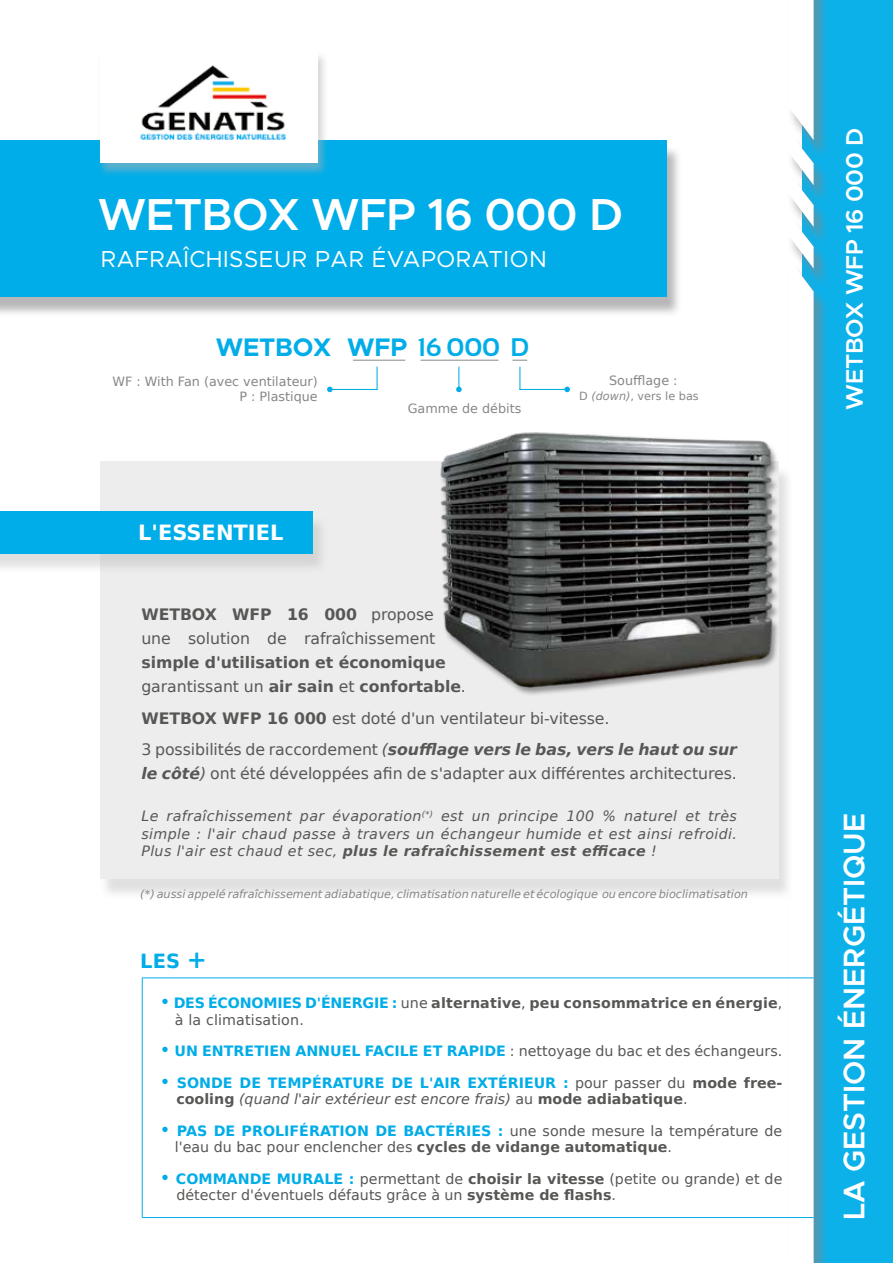
<style>
.page{position:relative;width:893px;height:1263px;background:#fff}
.page>*{position:absolute;margin:0;border:0;box-sizing:border-box;transform-origin:0 0}
.t1{font:600 45px "Metropolis";letter-spacing:-.015em;color:#fff}
.t2{font:600 30px "Metropolis";color:#fff}
.t3{font:700 25.5px "Metropolis";letter-spacing:-.01em;color:#00ade8}
.t4{font:600 24px "Metropolis";letter-spacing:-.01em;color:#fff}
.t5{font:23.25px "Metropolis";letter-spacing:.025em;color:#fff}
.t6{font:700 21px "DejaVu Sans";color:#fff}
.t7{font:700 19.5px "DejaVu Sans";color:#00ade8}
.t8{font:15.75px/24px "DejaVu Sans";letter-spacing:-.005em;color:#575756}
.t9{font:700 15.75px/24px "DejaVu Sans";letter-spacing:-.005em;color:#575756}
.t10{font:14.25px/16.5px "DejaVu Sans";color:#575756}
.t11{font:italic 14.25px/17.2px "DejaVu Sans";letter-spacing:.025em;color:#575756;text-align:justify}
.t12{font:700 14.25px/16.5px "DejaVu Sans";color:#00ade8}
.t13{font:700 14.25px/16.5px "DejaVu Sans";letter-spacing:.01em;color:#575756}
.t14{font:12.75px/15px "DejaVu Sans";color:#878787;text-align:right}
.t15{font:italic 11.25px "DejaVu Sans";color:#878787}
.t16{font:11.25px "DejaVu Sans";color:#878787}
.s1{font-family:"Sansation"}
.s2{font-style:italic}
.s3{font-weight:700}
.s4{font-weight:400}
.s5{font-weight:700;font-style:italic}
.s6{font-size:24px}
.s7{font-weight:400;font-size:18px;color:#00ade8}
.s8{color:#00ade8}
.s9{font-weight:400;font-size:18px}
.s10{font-weight:400;color:#575756}
.s11{color:#575756}
.s12{font-weight:400;font-style:italic;color:#575756}
.s13{font-size:18px;color:#00ade8}
.s14{font-weight:700;color:#00ade8}
</style>
<div class="page">
<div style="left:802px;top:0;width:91px;height:1263px;background:#0db1e9"></div>
<div style="left:787px;top:0;width:42px;height:160px;background:#878787;opacity:.6"></div>
<div style="left:787px;top:220px;width:42px;height:68px;background:#878787;opacity:.6"></div>
<div style="left:787px;top:179px;width:42px;height:67px;background:#878787;opacity:.6"></div>
<div style="left:787px;top:137px;width:42px;height:67px;background:#878787;opacity:.6"></div>
<div style="left:787px;top:264px;width:42px;height:999px;background:#878787;opacity:.6"></div>
<svg style="left:788px;top:0;width:26px;height:1263px"></svg>
<div style="left:0;top:145px;width:683px;height:173px;background:#878787;opacity:.6"></div>
<div style="left:0;top:140px;width:667px;height:157px;background:#00ade8"></div>
<hr style="left:143px;top:977px;width:671px;height:1px;background:#00ade8">
<hr style="left:143px;top:1217px;width:671px;height:1px;background:#00ade8">
<hr style="left:142px;top:977px;width:1px;height:241px;background:#00ade8">
<div style="left:99px;top:466px;width:695px;height:434px;background:#b3b2b2;opacity:.4"></div>
<div style="left:100px;top:461px;width:678px;height:418px;background:#ededed"></div>
<div style="left:0;top:515px;width:328px;height:59px;background:#b3b2b2;opacity:.4"></div>
<div style="left:0;top:511px;width:312px;height:42px;background:#00ade8"></div>
<img style="left:440px;top:428px;width:348px;height:270px">
<svg style="left:377px;top:367px;width:1px;height:22px"></svg>
<hr style="left:330px;top:389px;width:48px;height:1px;background:#00ade8">
<svg style="left:327px;top:387px;width:6px;height:5px"></svg>
<svg style="left:456px;top:367px;width:6px;height:25px"></svg>
<svg style="left:519px;top:367px;width:1px;height:22px"></svg>
<hr style="left:519px;top:389px;width:48px;height:1px;background:#00ade8">
<svg style="left:564px;top:387px;width:6px;height:5px"></svg>
<hr style="left:353px;top:360px;width:52px;height:1px;background:#878787">
<hr style="left:421px;top:360px;width:77px;height:1px;background:#878787">
<svg style="left:512px;top:360px;width:15px;height:1px"></svg>
<div style="left:98px;top:51px;width:231px;height:126px;background:#b3b2b2;opacity:.5"></div>
<div style="left:100px;top:50px;width:218px;height:113px;background:#fff"></div>
<img style="left:140px;top:65px;width:146px;height:75px">
<h1 class="t1" style="left:98px;top:187px;width:527px">WETBOX WFP 16 000 D</h1>
<h3 class="t5" style="left:101px;top:244px;width:447px">RAFRAÎCHISSEUR PAR ÉVAPORATION</h3>
<h3 class="t3" style="left:216px;top:331px;width:315px">WETBOX WFP <span class="s1">16 000 D</span></h3>
<p class="t14" style="left:113px;top:374px;width:207px">WF : With Fan (avec ventilateur)<br>P : Plastique</p>
<p class="t14" style="left:609px;top:373px;width:70px">Soufflage :</p>
<p class="t16" style="left:579px;top:387px;width:121px">D <span class="s2">(down)</span>, vers le bas</p>
<p class="t14" style="left:408px;top:400px;width:115px">Gamme de débits</p>
<h3 class="t6" style="left:138px;top:515px;width:147px">L'ESSENTIEL</h3>
<p class="t8" style="left:141px;top:602px;width:296px"><span class="s3">WETBOX WFP 16 000</span> propose une solution de rafraîchissement</p>
<p class="t9" style="left:141px;top:650px;width:326px">simple d'utilisation et économique <span class="s4">garantissant un</span> air sain <span class="s4">et</span> confortable<span class="s4">.</span></p>
<p class="t8" style="left:141px;top:702px;width:597px;line-height:31.5px"><span class="s3">WETBOX WFP 16 000</span> est doté d'un ventilateur bi-vitesse.<br>3 possibilités de raccordement <span class="s2">(</span><span class="s5">soufflage vers le bas, vers le haut ou sur</span></p>
<p class="t8" style="left:141px;top:761px;width:597px"><span class="s5">le côté</span><span class="s2">)</span> ont été développées afin de s'adapter aux différentes architectures.</p>
<p class="t11" style="left:141px;top:808px;width:597px">Le rafraîchissement par évaporation<sup>(*)</sup> est un principe 100 % naturel et très simple : l'air chaud passe à travers un échangeur humide et est ainsi refroidi.<br>Plus l'air est chaud et sec, <span class="s3">plus le rafraîchissement est efficace</span> !</p>
<p class="t15" style="left:140px;top:886px;width:609px">(*) aussi appelé rafraîchissement adiabatique, climatisation naturelle et écologique ou encore bioclimatisation</p>
<h3 class="t7" style="left:140px;top:944px;width:68px">LES <span class="s6">+</span></h3>
<p class="t13" style="left:175px;top:994px;width:609px;text-indent:-15px"><span class="s7">•</span> <span class="s8">DES ÉCONOMIES D'ÉNERGIE :</span> <span class="s4">une</span> alternative<span class="s4">,</span> peu consommatrice en énergie<span class="s4">, à la climatisation.</span></p>
<p class="t12" style="left:160px;top:1042px;width:624px"><span class="s9">•</span> UN ENTRETIEN ANNUEL FACILE ET RAPIDE <span class="s10">: nettoyage du bac et des échangeurs.</span></p>
<p class="t12" style="left:176px;top:1074px;width:607px;text-indent:-17px"><span class="s9">•</span> SONDE DE TEMPÉRATURE DE L'AIR EXTÉRIEUR : <span class="s10">pour passer du</span> <span class="s11">mode free&shy;cooling</span> <span class="s12">(quand l'air extérieur est encore frais)</span> <span class="s10">au</span> <span class="s11">mode adiabatique</span><span class="s10">.</span></p>
<p class="t10" style="left:175px;top:1122px;width:609px;text-indent:-15px"><span class="s13">•</span> <span class="s14">PAS DE PROLIFÉRATION DE BACTÉRIES :</span> une sonde mesure la température de l'eau du bac pour enclencher des <span class="s3">cycles de vidange automatique</span>.</p>
<p class="t10" style="left:176px;top:1170px;width:607px;text-indent:-17px"><span class="s13">•</span> <span class="s14">COMMANDE MURALE :</span> permettant de <span class="s3">choisir la vitesse</span> (petite ou grande) et de détecter d'éventuels défauts grâce à un <span class="s3">système de flashs</span>.</p>
<h3 class="t4" style="left:839px;top:410px;width:284px;rotate:-90deg">WETBOX WFP 16 000 D</h3>
<h2 class="t2" style="left:835px;top:1220px;width:409px;rotate:-90deg">LA GESTION ÉNERGÉTIQUE</h2>
</div>
